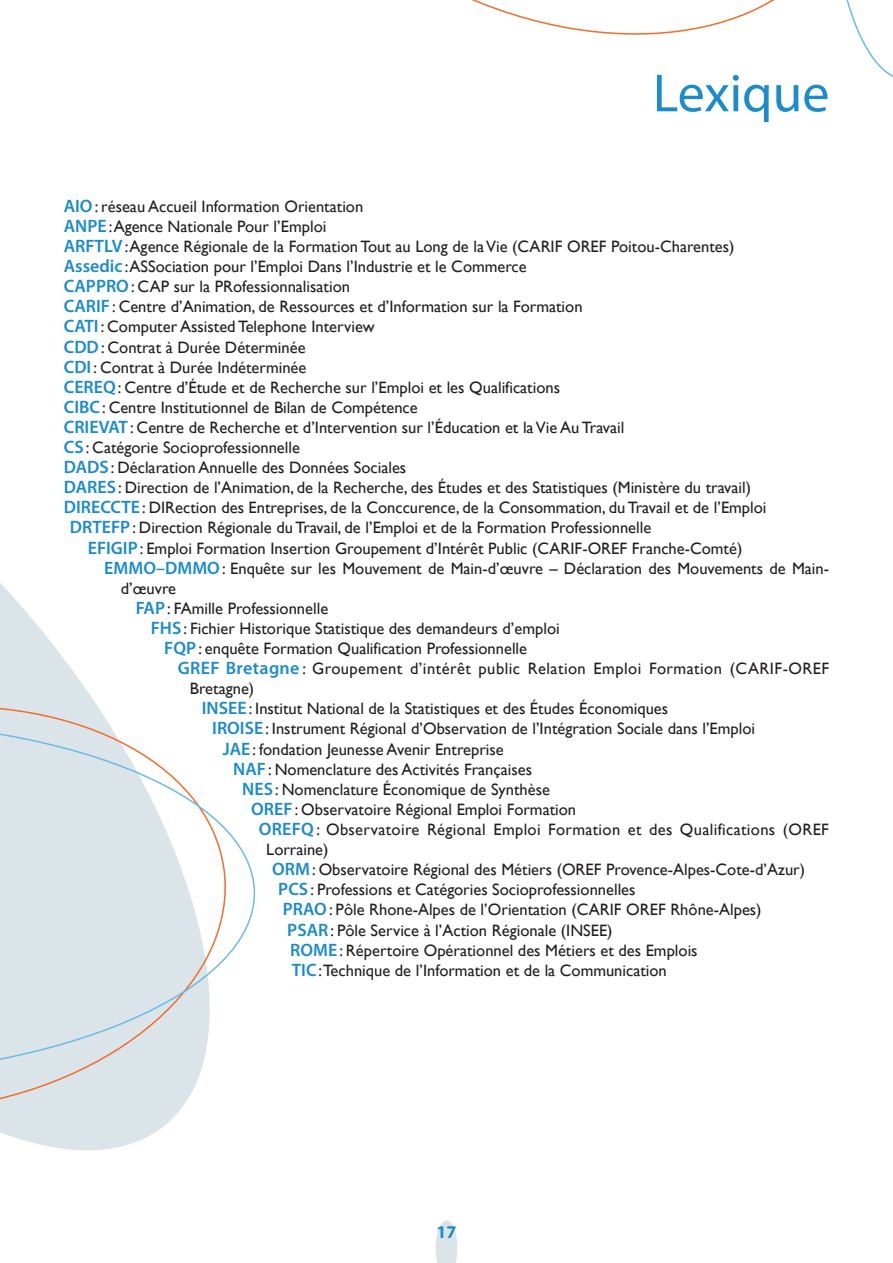
<style>
.page{position:relative;width:893px;height:1263px;background:#fff}
.page>*{position:absolute;margin:0;border:0;box-sizing:border-box;transform-origin:0 0}
.t1{font:54px "Myriad Pro";color:#1b8bcb}
.t2{font:700 18px "Myriad Pro";color:#1b8bcb}
.t3{font:16.5px "Gill Sans";color:#231f20}
.t4{font:16.5px "Gill Sans";letter-spacing:.025em;color:#231f20}
.t5{font:16.5px "Gill Sans";letter-spacing:.02em;color:#231f20}
.s1{font-family:"Myriad Pro";font-weight:600;font-size:18px;color:#1b8bcb}
</style>
<div class="page">
<svg style="left:436px;top:1220px;width:21px;height:43px"></svg>
<svg style="left:0;top:583px;width:160px;height:568px"></svg>
<svg style="left:0;top:689px;width:197px;height:440px"></svg>
<svg style="left:0;top:717px;width:256px;height:364px"></svg>
<svg style="left:472px;top:0;width:421px;height:77px"></svg>
<h1 class="t1" style="left:653px;top:60px;width:178px">Lexique</h1>
<p class="t3" style="left:64px;top:197px;width:301px"><span class="s1">AIO</span>: réseau Accueil Information Orientation</p>
<p class="t3" style="left:64px;top:217px;width:264px"><span class="s1">ANPE</span>: Agence Nationale Pour l’Emploi</p>
<p class="t3" style="left:64px;top:237px;width:672px"><span class="s1">ARFTLV</span>: Agence Régionale de la Formation Tout au Long de la Vie (CARIF OREF Poitou-Charentes)</p>
<p class="t3" style="left:64px;top:257px;width:464px"><span class="s1">Assedic</span> : ASSociation pour l’Emploi Dans l’Industrie et le Commerce</p>
<p class="t3" style="left:64px;top:277px;width:288px"><span class="s1">CAPPRO</span>: CAP sur la PRofessionnalisation</p>
<p class="t3" style="left:64px;top:297px;width:520px"><span class="s1">CARIF</span>: Centre d’Animation, de Ressources et d’Information sur la Formation</p>
<p class="t3" style="left:64px;top:317px;width:312px"><span class="s1">CATI</span>: Computer Assisted Telephone Interview</p>
<p class="t3" style="left:64px;top:337px;width:243px"><span class="s1">CDD</span>: Contrat à Durée Déterminée</p>
<p class="t3" style="left:64px;top:357px;width:244px"><span class="s1">CDI</span>: Contrat à Durée Indéterminée</p>
<p class="t3" style="left:64px;top:378px;width:498px"><span class="s1">CEREQ</span>: Centre d’Étude et de Recherche sur l’Emploi et les Qualifications</p>
<p class="t3" style="left:64px;top:398px;width:355px"><span class="s1">CIBC</span>: Centre Institutionnel de Bilan de Compétence</p>
<p class="t3" style="left:64px;top:418px;width:562px"><span class="s1">CRIEVAT</span>: Centre de Recherche et d’Intervention sur l’Éducation et la Vie Au Travail</p>
<p class="t3" style="left:64px;top:438px;width:238px"><span class="s1">CS</span>: Catégorie Socioprofessionnelle</p>
<p class="t3" style="left:64px;top:458px;width:344px"><span class="s1">DADS</span>: Déclaration Annuelle des Données Sociales</p>
<p class="t3" style="left:64px;top:478px;width:689px"><span class="s1">DARES</span>: Direction de l’Animation, de la Recherche, des Études et des Statistiques (Ministère du travail)</p>
<p class="t3" style="left:64px;top:498px;width:704px"><span class="s1">DIRECCTE</span>: DIRection des Entreprises, de la Conccurence, de la Consommation, du Travail et de l’Emploi</p>
<p class="t3" style="left:70px;top:518px;width:583px"><span class="s1">DRTEFP</span>: Direction Régionale du Travail, de l’Emploi et de la Formation Professionnelle</p>
<p class="t3" style="left:88px;top:538px;width:656px"><span class="s1">EFIGIP</span>: Emploi Formation Insertion Groupement d’Intérêt Public (CARIF-OREF Franche-Comté)</p>
<p class="t3" style="left:104px;top:558px;width:726px"><span class="s1">EMMO–DMMO</span>: Enquête sur les Mouvement de Main-d’œuvre – Déclaration des Mouvements de Main-</p>
<p class="t3" style="left:121px;top:579px;width:57px">d’œuvre</p>
<p class="t3" style="left:136px;top:599px;width:194px"><span class="s1">FAP</span>: FAmille Professionnelle</p>
<p class="t3" style="left:151px;top:619px;width:410px"><span class="s1">FHS</span>: Fichier Historique Statistique des demandeurs d’emploi</p>
<p class="t3" style="left:164px;top:639px;width:364px"><span class="s1">FQP</span>: enquête Formation Qualification Professionnelle</p>
<p class="t4" style="left:178px;top:659px;width:653px"><span class="s1">GREF Bretagne</span> : Groupement d’intérêt public Relation Emploi Formation (CARIF-OREF</p>
<p class="t3" style="left:190px;top:679px;width:66px">Bretagne)</p>
<p class="t3" style="left:202px;top:699px;width:468px"><span class="s1">INSEE</span>: Institut National de la Statistiques et des Études Économiques</p>
<p class="t3" style="left:212px;top:719px;width:544px"><span class="s1">IROISE</span>: Instrument Régional d’Observation de l’Intégration Sociale dans l’Emploi</p>
<p class="t3" style="left:223px;top:739px;width:282px"><span class="s1">JAE</span>: fondation Jeunesse Avenir Entreprise</p>
<p class="t3" style="left:233px;top:759px;width:300px"><span class="s1">NAF</span>: Nomenclature des Activités Françaises</p>
<p class="t3" style="left:242px;top:780px;width:309px"><span class="s1">NES</span>: Nomenclature Économique de Synthèse</p>
<p class="t3" style="left:251px;top:800px;width:326px"><span class="s1">OREF</span>: Observatoire Régional Emploi Formation</p>
<p class="t5" style="left:259px;top:820px;width:572px"><span class="s1">OREFQ</span> : Observatoire Régional Emploi Formation et des Qualifications (OREF</p>
<p class="t3" style="left:266px;top:840px;width:64px">Lorraine)</p>
<p class="t3" style="left:272px;top:860px;width:534px"><span class="s1">ORM</span>: Observatoire Régional des Métiers (OREF Provence-Alpes-Cote-d’Azur)</p>
<p class="t3" style="left:278px;top:880px;width:359px"><span class="s1">PCS</span>: Professions et Catégories Socioprofessionnelles</p>
<p class="t3" style="left:283px;top:900px;width:480px"><span class="s1">PRAO</span>: Pôle Rhone-Alpes de l’Orientation (CARIF OREF Rhône-Alpes)</p>
<p class="t3" style="left:287px;top:920px;width:327px"><span class="s1">PSAR</span>: Pôle Service à l’Action Régionale (INSEE)</p>
<p class="t3" style="left:290px;top:940px;width:409px"><span class="s1">ROME</span>: Répertoire Opérationnel des Métiers et des Emplois</p>
<p class="t3" style="left:292px;top:960px;width:377px"><span class="s1">TIC</span>:Technique de l’Information et de la Communication</p>
<p class="t2" style="left:436px;top:1220px;width:21px">17</p>
</div>
